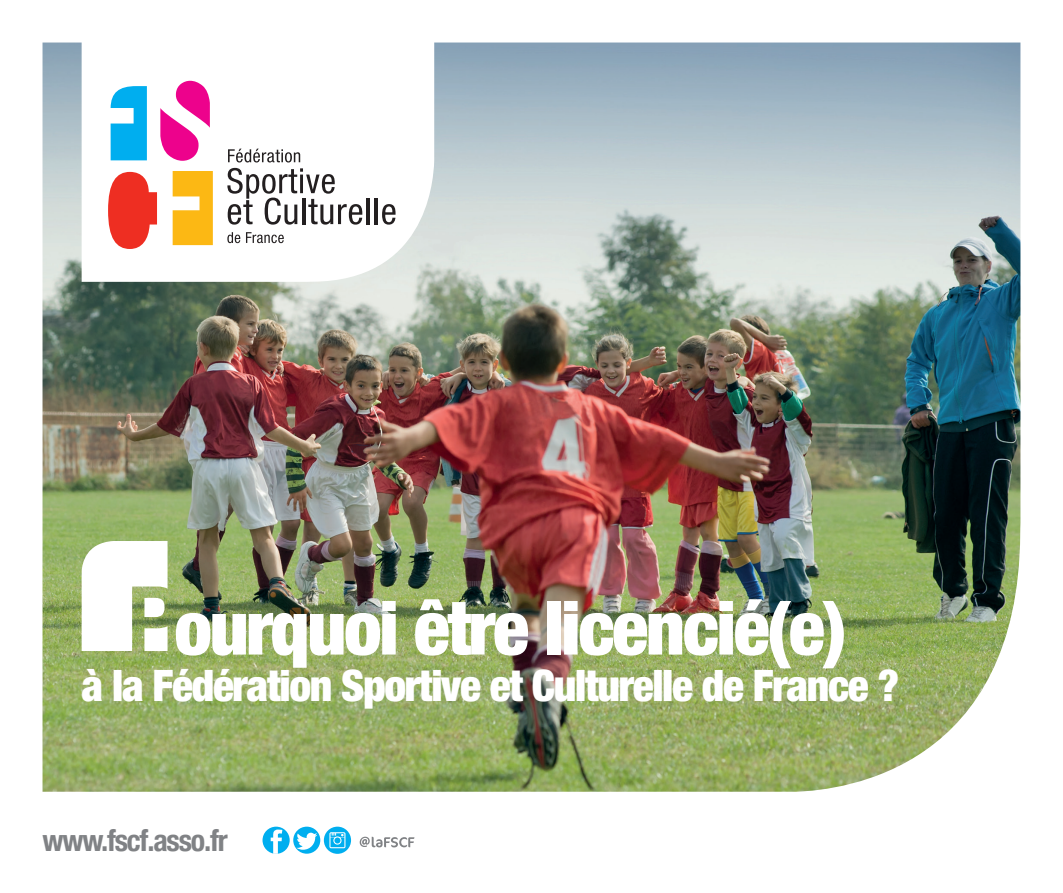
<style>
.page{position:relative;width:1063px;height:893px;background:#fff}
.page>*{position:absolute;margin:0;border:0;box-sizing:border-box;transform-origin:0 0}
.t1{font:900 condensed 75px "Helvetica Neue LT Std";letter-spacing:-.03em;color:#fff}
.t2{font:900 condensed 43.5px "Helvetica Neue LT Std";letter-spacing:-.03em;color:#fff}
.t3{font:700 condensed 30px "Helvetica Neue";letter-spacing:-.04em;color:#808285}
</style>
<div class="page">
<img style="left:43px;top:43px;width:977px;height:749px">
<svg style="left:82px;top:43px;width:352px;height:239px"></svg>
<svg style="left:108px;top:172px;width:49px;height:77px"></svg>
<svg style="left:160px;top:81px;width:50px;height:80px"></svg>
<svg style="left:111px;top:86px;width:36px;height:74px"></svg>
<svg style="left:173px;top:171px;width:40px;height:74px;background:#fcc131"></svg>
<svg style="left:228px;top:149px;width:72px;height:13px"></svg>
<hr style="left:367px;top:198px;width:3px;height:26px;background:#231f20">
<hr style="left:375px;top:198px;width:3px;height:26px;background:#231f20">
<svg style="left:382px;top:204px;width:14px;height:21px"></svg>
<svg style="left:227px;top:232px;width:13px;height:11px"></svg>
<svg style="left:246px;top:232px;width:38px;height:11px"></svg>
<svg style="left:227px;top:168px;width:135px;height:57px"></svg>
<svg style="left:82px;top:541px;width:86px;height:110px"></svg>
<div style="left:263px;top:827px;width:27px;height:27px;background:#00aeef;border-radius:50%"></div>
<svg style="left:271px;top:829px;width:11px;height:25px"></svg>
<div style="left:293px;top:827px;width:27px;height:27px;background:#00aeef;border-radius:50%"></div>
<svg style="left:296px;top:833px;width:21px;height:17px"></svg>
<svg style="left:360px;top:837px;width:54px;height:10px"></svg>
<svg style="left:324px;top:827px;width:27px;height:27px"></svg>
<svg style="left:329px;top:832px;width:16px;height:16px"></svg>
<h1 class="t1" style="left:174px;top:582px;width:673px">ourquoi être licencié(e)</h1>
<p class="t2" style="left:82px;top:659px;width:819px">à la Fédération Sportive et Culturelle de France ?</p>
<p class="t3" style="left:43px;top:815px;width:187px">www.fscf.asso.fr</p>
</div>
